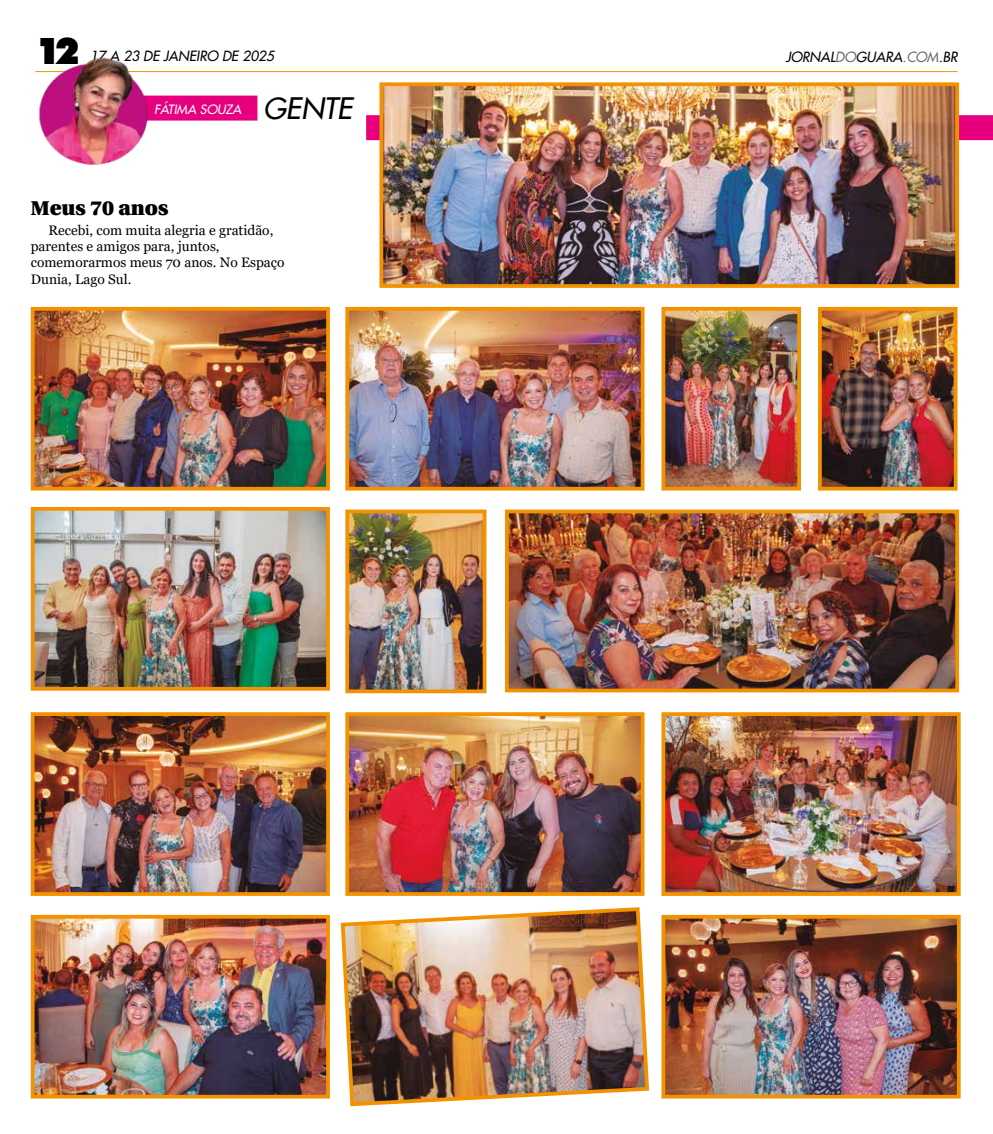
<style>
.page{position:relative;width:993px;height:1134px;background:#fff}
.page>*{position:absolute;margin:0;border:0;box-sizing:border-box;transform-origin:0 0}
.t1{font:900 37px "Futura BT";color:#000}
.t2{font:italic 28.75px "Futura 2";color:#000}
.t3{font:900 20px "Utopia";color:#000}
.t4{font:13.75px/16.2px "Georgia";color:#000}
.t5{font:italic 13.75px "Futura 2";color:#000}
.t6{font:italic 12.5px "Futura 2";color:#fff}
.s1{color:#706f6f}
</style>
<div class="page">
<hr style="left:35px;top:71px;width:922px;height:1px;background:#f39200">
<div style="left:366px;top:115px;width:626px;height:25px;background:#e6007d"></div>
<img style="left:36px;top:312px;width:289px;height:174px">
<div style="left:31px;top:307px;width:299px;height:184px;border:4px solid #f39200"></div>
<img style="left:350px;top:312px;width:289px;height:174px">
<div style="left:345px;top:307px;width:299px;height:184px;border:4px solid #f39200"></div>
<img style="left:666px;top:312px;width:129px;height:174px">
<div style="left:661px;top:307px;width:139px;height:184px;border:4px solid #f39200"></div>
<img style="left:350px;top:515px;width:131px;height:173px">
<div style="left:345px;top:510px;width:141px;height:183px;border:4px solid #f39200"></div>
<img style="left:36px;top:717px;width:289px;height:174px">
<div style="left:31px;top:712px;width:299px;height:184px;border:4px solid #f39200"></div>
<img style="left:350px;top:717px;width:289px;height:174px">
<div style="left:345px;top:712px;width:299px;height:184px;border:4px solid #f39200"></div>
<img style="left:666px;top:717px;width:289px;height:174px">
<div style="left:661px;top:712px;width:299px;height:184px;border:4px solid #f39200"></div>
<img style="left:36px;top:920px;width:289px;height:173px">
<div style="left:31px;top:915px;width:299px;height:183px;border:4px solid #f39200"></div>
<img style="left:340px;top:907px;width:310px;height:200px">
<img style="left:666px;top:920px;width:289px;height:173px">
<div style="left:661px;top:915px;width:299px;height:183px;border:4px solid #f39200"></div>
<img style="left:36px;top:512px;width:289px;height:174px">
<div style="left:31px;top:507px;width:299px;height:184px;border:4px solid #f39200"></div>
<img style="left:384px;top:87px;width:569px;height:196px">
<div style="left:379px;top:82px;width:579px;height:206px;border:4px solid #f39200"></div>
<img style="left:510px;top:515px;width:443px;height:172px">
<div style="left:505px;top:510px;width:453px;height:182px;border:4px solid #f39200"></div>
<img style="left:822px;top:312px;width:130px;height:174px">
<div style="left:817px;top:307px;width:140px;height:184px;border:4px solid #f39200"></div>
<div style="left:115px;top:96px;width:142px;height:25px;background:#e6007d"></div>
<img style="left:35px;top:57px;width:119px;height:108px">
<h1 class="t1" style="left:35px;top:28px;width:46px">12</h1>
<p class="t5" style="left:90px;top:47px;width:185px">17 A 23 DE JANEIRO DE 2025</p>
<p class="t5" style="left:785px;top:48px;width:173px">JORNAL<span class="s1">DO</span>GUARA<span class="s1">.COM</span>.BR</p>
<p class="t6" style="left:154px;top:101px;width:89px">FÁTIMA SOUZA</p>
<h2 class="t2" style="left:263px;top:89px;width:91px">GENTE</h2>
<h3 class="t3" style="left:31px;top:197px;width:139px">Meus 70 anos</h3>
<p class="t4" style="left:31px;top:222px;width:255px;text-indent:18px">Recebi, com muita alegria e gratidão, parentes e amigos para, juntos, comemorarmos meus 70 anos. No Espaço<br>Dunia, Lago Sul.</p>
</div>
